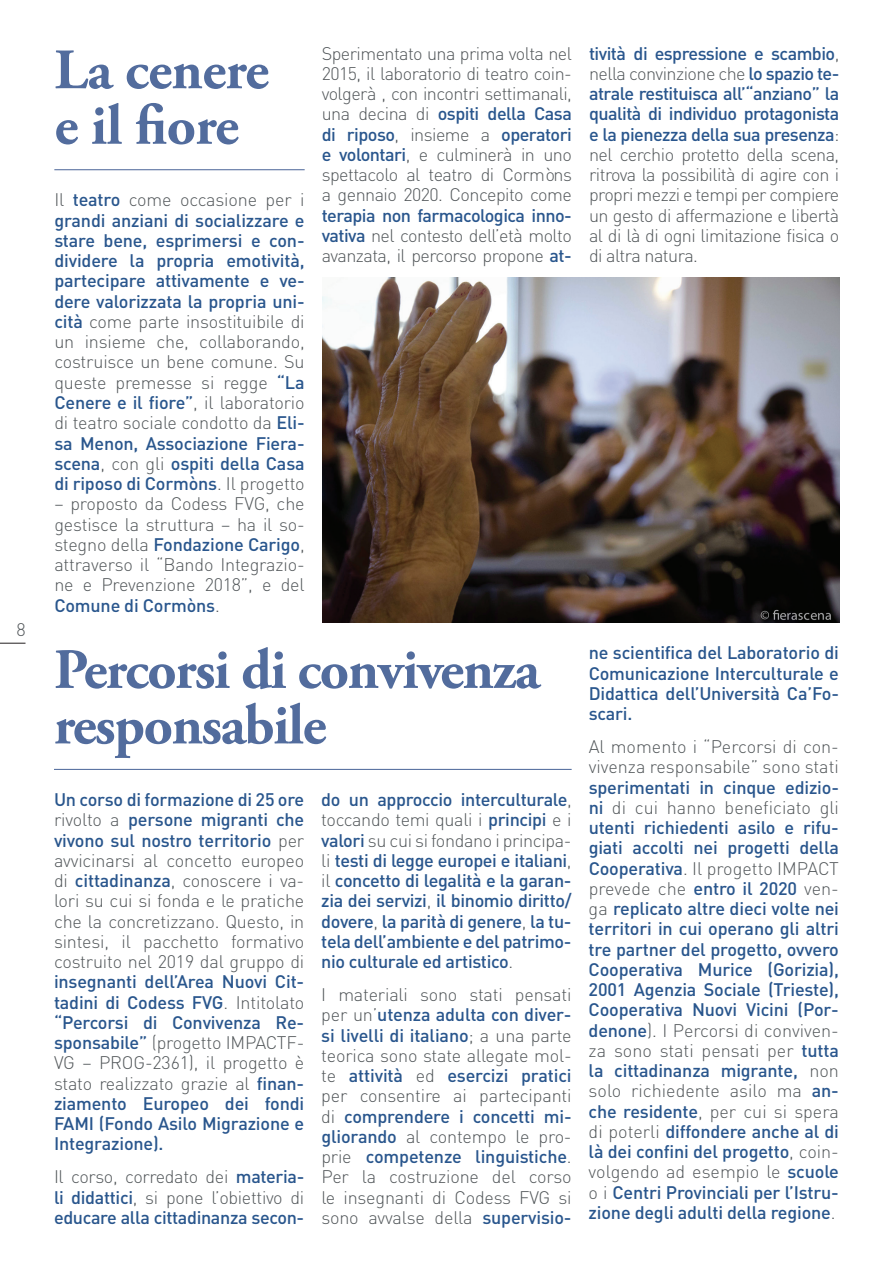
<style>
.page{position:relative;width:893px;height:1263px;background:#fff}
.page>*{position:absolute;margin:0;border:0;box-sizing:border-box;transform-origin:0 0}
.t1{font:700 57px/55.5px "Adobe Garamond Pro";letter-spacing:-.025em;color:#526c9d}
.t2{font:500 18px/20.2px "DIN";letter-spacing:-.01em;color:#29568d;text-align:justify}
.t3{font:300 18px/20.2px "DIN";letter-spacing:-.02em;color:#515659;text-align:justify}
.t4{font:300 18px/20.2px "DIN";color:#515659}
.s1{font-weight:300;color:#515659}
.s2{font-weight:500;color:#29568d}
</style>
<div class="page">
<svg style="left:0;top:643px;width:26px;height:1px"></svg>
<hr style="left:54px;top:169px;width:251px;height:1px;background:#526c9d">
<img style="left:322px;top:278px;width:517px;height:344px">
<hr style="left:54px;top:769px;width:518px;height:1px;background:#526c9d">
<p class="t3" style="left:16px;top:619px;width:11px">8</p>
<h1 class="t1" style="left:54px;top:43px;width:216px">La cenere e il fiore</h1>
<p class="t2" style="left:54px;top:189px;width:252px"><span class="s1">Il</span> teatro <span class="s1">come occasione per i </span>grandi anziani di socializzare e stare bene, esprimersi e con&shy;dividere la propria emotività, partecipare attivamente e ve&shy;dere valorizzata la propria uni&shy;cità <span class="s1">come parte insostituibile di un insieme che, collaborando, costruisce un bene comune. Su queste premesse si regge</span> “La Cenere e il fiore”<span class="s1">, il laboratorio di teatro sociale condotto da</span> Eli&shy;sa Menon, Associazione Fiera&shy;scena<span class="s1">, con gli</span> ospiti della Casa di riposo di Cormòns<span class="s1">. Il progetto</span></p>
<p class="t3" style="left:54px;top:493px;width:252px">– proposto da Codess FVG, che gestisce la struttura – ha il so&shy;stegno della <span class="s2">Fondazione Carigo</span>, attraverso il “Bando Integrazio&shy;ne e Prevenzione 2018”, e del <span class="s2">Comune di Cormòns</span>.</p>
<p class="t3" style="left:322px;top:43px;width:252px">Sperimentato una prima volta nel 2015, il laboratorio di teatro coin&shy;volgerà , con incontri settimanali, una decina di <span class="s2">ospiti della Casa di riposo</span>, insieme a <span class="s2">operatori e volontari</span>, e culminerà in uno spettacolo al teatro di Cormòns a gennaio 2020. Concepito come</p>
<p class="t3" style="left:322px;top:205px;width:252px"><span class="s2">terapia non farmacologica inno&shy;vativa</span> nel contesto dell’età molto avanzata, il percorso propone <span class="s2">at-</span></p>
<h1 class="t1" style="left:54px;top:643px;width:487px">Percorsi di convivenza responsabile</h1>
<p class="t3" style="left:54px;top:789px;width:252px"><span class="s2">Un corso di formazione di 25 ore </span>rivolto a <span class="s2">persone migranti che vivono sul nostro territorio</span> per avvicinarsi al concetto europeo di <span class="s2">cittadinanza</span>, conoscere i va&shy;lori su cui si fonda e le pratiche che la concretizzano. Questo, in sintesi, il pacchetto formativo costruito nel 2019 dal gruppo di</p>
<p class="t2" style="left:54px;top:971px;width:252px">insegnanti dell’Area Nuovi Cit&shy;tadini di Codess FVG<span class="s1">. Intitolato </span>“Percorsi di Convivenza Re&shy;sponsabile” <span class="s1">(progetto IMPACTF-VG – PROG-2361), il progetto è stato realizzato grazie al</span> finan&shy;ziamento Europeo dei fondi FAM I (Fondo Asilo M igrazione e Integrazione).</p>
<p class="t2" style="left:54px;top:1166px;width:252px"><span class="s1">Il corso, corredato dei</span> materia&shy;li didattici<span class="s1">, si pone l’obiettivo di </span>educare alla cittadinanza secon-</p>
<p class="t2" style="left:321px;top:789px;width:252px">do un approccio interculturale<span class="s1">, toccando temi quali i</span> principi <span class="s1">e i </span>valori <span class="s1">su cui si fondano i principa&shy;li</span> testi di legge europei e italiani<span class="s1">, il</span> concetto di legalità e la garan&shy;zia dei servizi<span class="s1">,</span> il binomio diritto/ dovere<span class="s1">,</span> la parità di genere<span class="s1">,</span> la tu&shy;tela dell’ambiente e del patrimo&shy;nio culturale ed artistico<span class="s1">.</span></p>
<p class="t3" style="left:321px;top:984px;width:252px">I materiali sono stati pensati per un’<span class="s2">utenza adulta con diver&shy;si livelli di italiano</span>; a una parte teorica sono state allegate mol&shy;te <span class="s2">attività</span> ed <span class="s2">esercizi pratici </span>per consentire ai partecipanti di <span class="s2">comprendere i concetti mi&shy;gliorando</span> al contempo le pro&shy;prie <span class="s2">competenze linguistiche</span>.<br>Per la costruzione del corso le insegnanti di Codess FVG si sono avvalse della <span class="s2">supervisio-</span></p>
<p class="t3" style="left:589px;top:43px;width:252px"><span class="s2">tività di espressione e scambio</span>, nella convinzione che <span class="s2">lo spazio te&shy;atrale restituisca all’“anziano” la qualità di individuo protagonista e la pienezza della sua presenza</span>: nel cerchio protetto della scena, ritrova la possibilità di agire con i propri mezzi e tempi per compiere un gesto di affermazione e libertà al di là di ogni limitazione fisica o di altra natura.</p>
<p class="t2" style="left:589px;top:642px;width:252px">ne scientifica del Laboratorio di Comunicazione Interculturale e Didattica dell’Università Ca’Fo&shy;scari.</p>
<p class="t4" style="left:589px;top:736px;width:252px">Al momento i “Percorsi di con&shy;vivenza responsabile” sono stati</p>
<p class="t2" style="left:589px;top:776px;width:252px">sperimentati in cinque edizio&shy;ni <span class="s1">di cui hanno beneficiato gli </span>utenti richiedenti asilo e rifu&shy;giati accolti nei progetti della Cooperativa<span class="s1">. Il progetto IMPACT prevede che</span> entro il 2020 <span class="s1">ven&shy;ga</span> replicato altre dieci volte nei territori in cui operano gli altri tre partner del progetto, ovvero Cooperativa M urice (Gorizia), 2001 Agenzia Sociale (Trieste), Cooperativa Nuovi Vicini (Por&shy;denone<span class="s1">). I Percorsi di conviven&shy;za sono stati pensati per</span> tutta la cittadinanza migrante, <span class="s1">non solo richiedente asilo ma</span> an&shy;che residente<span class="s1">, per cui si spera di poterli</span> diffondere anche al di là dei confini del progetto<span class="s1">, coin&shy;volgendo ad esempio le</span> scuole <span class="s1">o i</span> Centri Provinciali per l’Istru&shy;zione degli adulti della regione<span class="s1">.</span></p>
</div>
